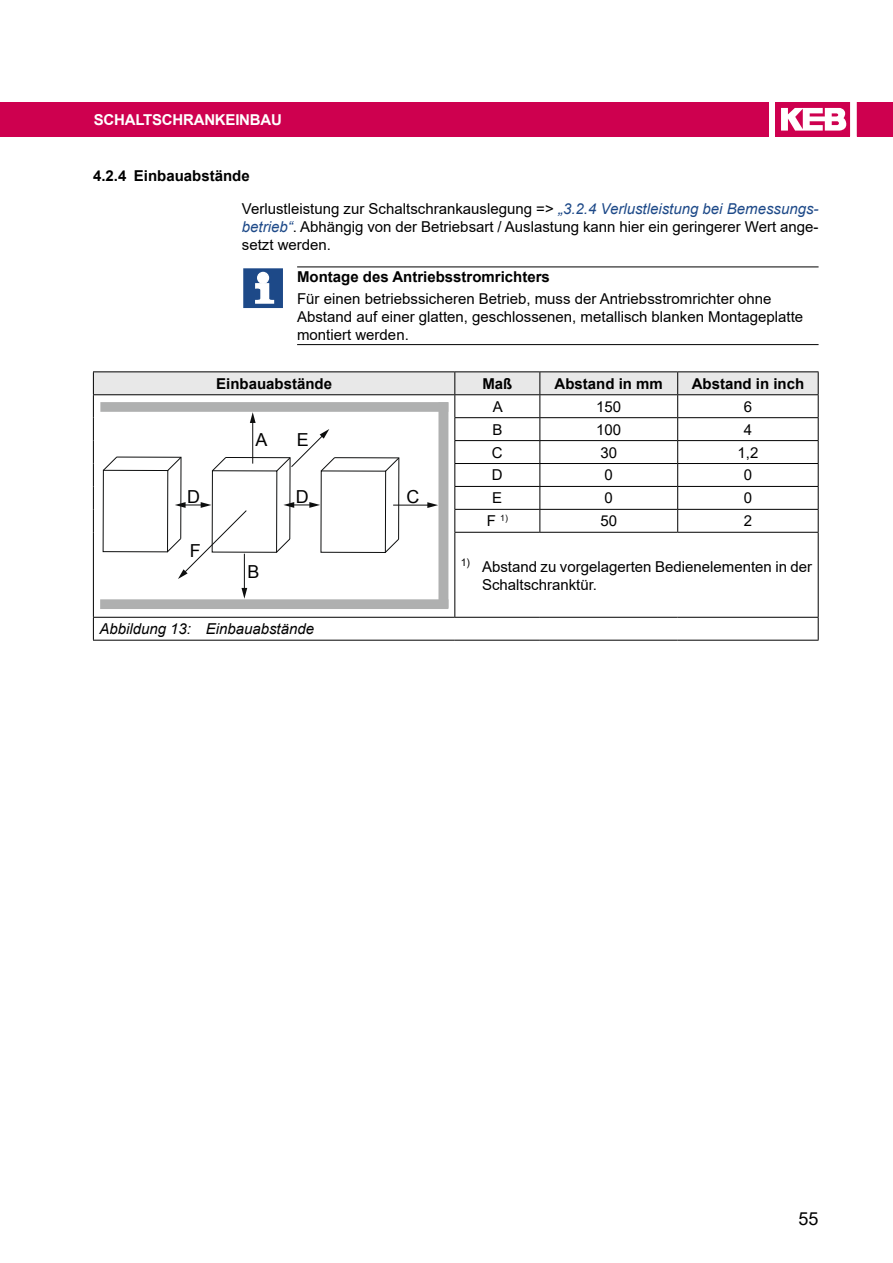
<style>
.page{position:relative;width:893px;height:1263px;background:#fff}
.page>*{position:absolute;margin:0;border:0;box-sizing:border-box;transform-origin:0 0}
.t1{font:18px "Arial";color:#000}
.t2{font:17.85px "Arial";color:#000}
.t3{font:15px/18px "Arial";color:#000}
.t4{font:700 15px "Arial";color:#000}
.t5{font:italic 15px "Arial";color:#000}
.t6{font:700 15px "Arial";color:#fff}
.t7{font:8.7px "Arial";color:#000}
.s1{font-weight:700}
.s2{font-style:italic;color:#1d4988}
.s3{font-size:15px}
</style>
<div class="page">
<div style="left:0;top:102px;width:769px;height:34px;background:#ce004f"></div>
<svg style="left:775px;top:102px;width:75px;height:34px"></svg>
<div style="left:857px;top:102px;width:36px;height:34px;background:#ce004f"></div>
<hr style="left:297px;top:267px;width:522px;height:1px;background:#000">
<hr style="left:297px;top:344px;width:522px;height:1px;background:#000">
<svg style="left:243px;top:268px;width:40px;height:40px"></svg>
<hr style="left:454px;top:533px;width:1px;height:84px;background:#000">
<hr style="left:93px;top:532px;width:1px;height:85px;background:#000">
<hr style="left:818px;top:533px;width:1px;height:84px;background:#000">
<hr style="left:93px;top:371px;width:362px;height:1px;background:#000">
<hr style="left:455px;top:371px;width:85px;height:1px;background:#000">
<hr style="left:540px;top:371px;width:138px;height:1px;background:#000">
<hr style="left:678px;top:371px;width:141px;height:1px;background:#000">
<hr style="left:93px;top:617px;width:362px;height:1px;background:#000">
<svg style="left:93px;top:618px;width:1px;height:22px"></svg>
<hr style="left:455px;top:617px;width:85px;height:1px;background:#000">
<hr style="left:540px;top:617px;width:138px;height:1px;background:#000">
<hr style="left:678px;top:617px;width:141px;height:1px;background:#000">
<svg style="left:818px;top:618px;width:1px;height:22px"></svg>
<hr style="left:93px;top:640px;width:362px;height:1px;background:#000">
<hr style="left:455px;top:640px;width:85px;height:1px;background:#000">
<hr style="left:540px;top:640px;width:138px;height:1px;background:#000">
<hr style="left:678px;top:640px;width:141px;height:1px;background:#000">
<hr style="left:244px;top:554px;width:1px;height:36px;background:#0d0e0e">
<svg style="left:241px;top:588px;width:6px;height:11px"></svg>
<div style="left:438px;top:402px;width:10px;height:206px;background:#afb0b0"></div>
<div style="left:100px;top:599px;width:348px;height:10px;background:#afb0b0"></div>
<svg style="left:93px;top:372px;width:726px;height:207px"></svg>
<p class="t6" style="left:94px;top:110px;width:21px">Schaltsch</p>
<p class="t6" style="left:183px;top:110px;width:22px">rankeinbau</p>
<p class="t3" style="left:242px;top:159px;width:578px;line-height:32.8px;text-indent:-149px"><span class="s1">4.2.4 Einbauabstände<br></span>Verlustleistung zur Schaltschrankauslegung =&gt; <span class="s2">„3.2.4 Verlustleistung bei Bemessungs-</span></p>
<p class="t3" style="left:242px;top:218px;width:578px"><span class="s2">betrieb“</span>. Abhängig von der Betriebsart / Auslastung kann hier ein geringerer Wert ange&shy;setzt werden.</p>
<p class="t4" style="left:297px;top:266px;width:254px">Montage des Antriebsstromrichters</p>
<p class="t3" style="left:297px;top:290px;width:508px">Für einen betriebssicheren Betrieb, muss der Antriebsstromrichter ohne<br>Abstand auf einer glatten, geschlossenen, metallisch blanken Montageplatte montiert werden.</p>
<p class="t4" style="left:216px;top:373px;width:117px">Einbauabstände</p>
<p class="t4" style="left:482px;top:373px;width:31px">Maß</p>
<p class="t4" style="left:555px;top:373px;width:110px">Abstand in mm</p>
<p class="t4" style="left:692px;top:373px;width:114px">Abstand in inch</p>
<p class="t2" style="left:256px;top:428px;width:13px">A</p>
<p class="t2" style="left:297px;top:428px;width:13px">E</p>
<p class="t2" style="left:187px;top:485px;width:14px">D</p>
<p class="t2" style="left:406px;top:485px;width:14px">C</p>
<p class="t2" style="left:296px;top:485px;width:14px">D</p>
<p class="t2" style="left:190px;top:539px;width:12px">F</p>
<p class="t2" style="left:248px;top:560px;width:13px">B</p>
<p class="t5" style="left:99px;top:619px;width:216px">Abbildung 13: Einbauabstände</p>
<p class="t3" style="left:493px;top:397px;width:12px">A</p>
<p class="t3" style="left:596px;top:397px;width:27px">150</p>
<p class="t3" style="left:744px;top:397px;width:10px">6</p>
<p class="t3" style="left:492px;top:420px;width:12px">B</p>
<p class="t3" style="left:596px;top:420px;width:27px">100</p>
<p class="t3" style="left:744px;top:420px;width:10px">4</p>
<p class="t3" style="left:492px;top:443px;width:12px">C</p>
<p class="t3" style="left:600px;top:443px;width:18px">30</p>
<p class="t3" style="left:737px;top:443px;width:22px">1,2</p>
<p class="t3" style="left:492px;top:466px;width:12px">D</p>
<p class="t3" style="left:605px;top:466px;width:10px">0</p>
<p class="t3" style="left:744px;top:466px;width:10px">0</p>
<p class="t3" style="left:492px;top:489px;width:12px">E</p>
<p class="t3" style="left:605px;top:489px;width:10px">0</p>
<p class="t3" style="left:744px;top:489px;width:10px">0</p>
<p class="t7" style="left:487px;top:512px;width:23px"><span class="s3">F</span> 1)</p>
<p class="t3" style="left:600px;top:512px;width:18px">50</p>
<p class="t3" style="left:744px;top:512px;width:10px">2</p>
<p class="t3" style="left:482px;top:558px;width:332px;text-indent:-21px"><sup>1)</sup> Abstand zu vorgelagerten Bedienelementen in der<br>Schaltschranktür.</p>
<p class="t1" style="left:798px;top:1206px;width:22px">55</p>
</div>
